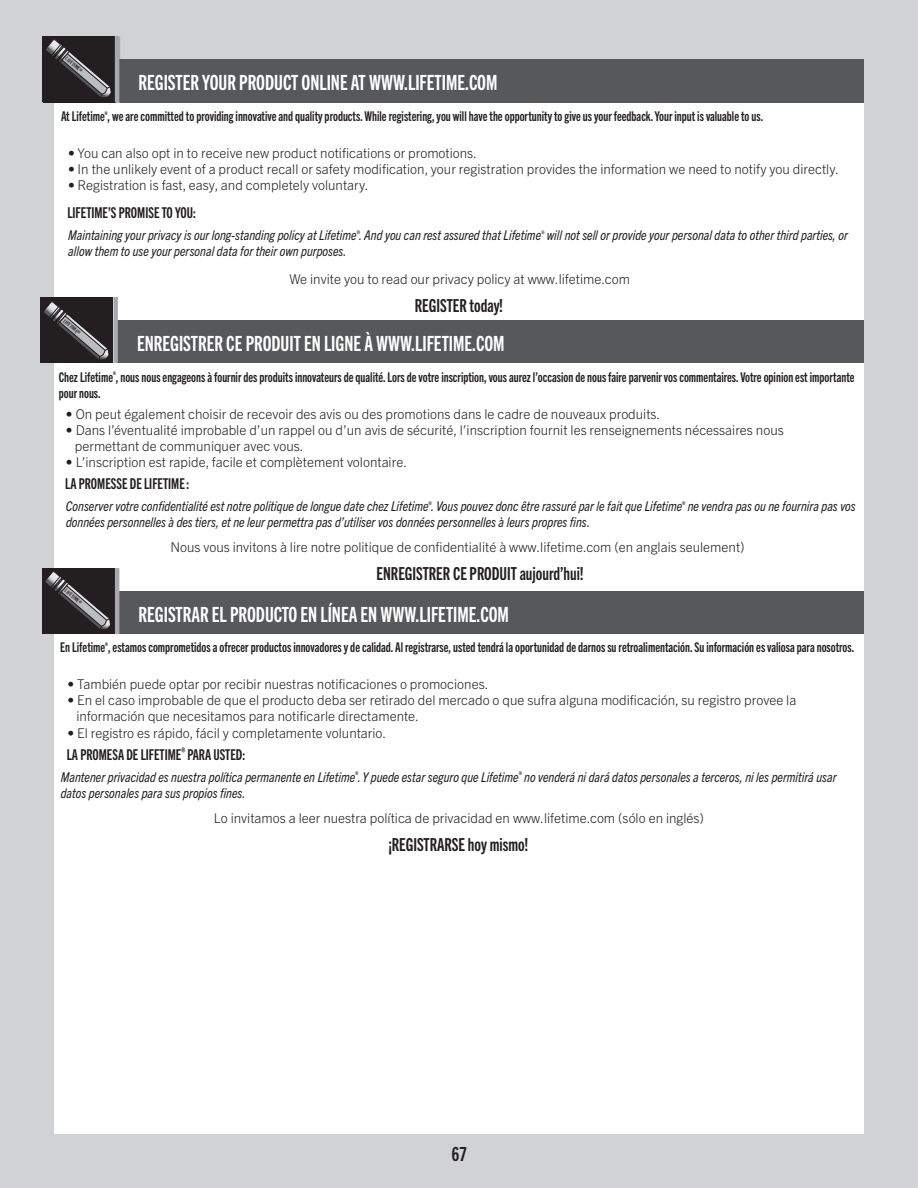
<style>
.page{position:relative;width:918px;height:1188px;background:#d1d2d4}
.page>*{position:absolute;margin:0;border:0;box-sizing:border-box;transform-origin:0 0}
.t1{font:21px "Trade Gothic Next LT Pro Bd Cm";color:#fff}
.t2{font:19.5px "Trade Gothic Next LT Pro Bd Cm";color:#231f20}
.t3{font:18px "Trade Gothic Next LT Pro Bd Cm";color:#231f20}
.t4{font:15px "Trade Gothic Next LT Pro Bd Cm";color:#231f20}
.t5{font:300 13.5px/16.2px "Trade Gothic Next LT Pro";color:#231f20}
.t6{font:italic condensed 13.5px/16.2px "Trade Gothic Next LT Pro";color:#231f20}
.t7{font:13.5px/16.2px "Trade Gothic Next LT Pro Bd Cm";color:#231f20}
.t8{font:5.4px "Trade Gothic LT Bold Cond Twenty";color:#231f20}
</style>
<div class="page">
<div style="left:54px;top:69px;width:810px;height:1065px;background:#fff"></div>
<div style="left:120px;top:60px;width:744px;height:43px;background:#57585a"></div>
<hr style="left:116px;top:37px;width:4px;height:66px;background:#a8a9ad">
<div style="left:119px;top:59px;width:745px;height:43px;background:#57585a"></div>
<div style="left:42px;top:36px;width:73px;height:66px;background:#231f20"></div>
<hr style="left:115px;top:36px;width:4px;height:66px;background:#a8a9ad">
<div style="left:119px;top:591px;width:745px;height:43px;background:#57585a"></div>
<div style="left:42px;top:568px;width:73px;height:66px;background:#231f20"></div>
<hr style="left:115px;top:568px;width:4px;height:66px;background:#a8a9ad">
<div style="left:118px;top:320px;width:746px;height:43px;background:#57585a"></div>
<div style="left:40px;top:297px;width:73px;height:66px;background:#231f20"></div>
<div style="left:113px;top:297px;width:5px;height:66px;background:#a8a9ad"></div>
<svg style="left:46px;top:39px;width:65px;height:58px"></svg>
<svg style="left:44px;top:301px;width:65px;height:59px"></svg>
<svg style="left:45px;top:571px;width:66px;height:58px"></svg>
<p class="t8" style="left:68px;top:55px;width:22px;rotate:41deg">LIFETIME<sup>®</sup></p>
<h1 class="t1" style="left:139px;top:75px;width:360px">REGISTER YOUR PRODUCT ONLINE AT WWW.LIFETIME.COM</h1>
<p class="t7" style="left:61px;top:109px;width:704px">At Lifetime<sup>®</sup>, we are committed to providing innovative and quality products. While registering, you will have the opportunity to give us your feedback. Your input is valuable to us.</p>
<p class="t5" style="left:68px;top:146px;width:410px">• You can also opt in to receive new product notifications or promotions.</p>
<p class="t5" style="left:68px;top:163px;width:772px">• In the unlikely event of a product recall or safety modification, your registration provides the information we need to notify you directly.</p>
<p class="t5" style="left:68px;top:179px;width:302px">• Registration is fast, easy, and completely voluntary.</p>
<p class="t6" style="left:68px;top:228px;width:781px">Maintaining your privacy is our long-standing policy at Lifetime<sup>®</sup>. And you can rest assured that Lifetime<sup>®</sup> will not sell or provide your personal data to other third parties, or allow them to use your personal data for their own purposes.</p>
<p class="t4" style="left:67px;top:208px;width:130px">LIFETIME’S PROMISE TO YOU:</p>
<p class="t8" style="left:66px;top:318px;width:22px;rotate:41deg">LIFETIME<sup>®</sup></p>
<p class="t5" style="left:289px;top:273px;width:342px">We invite you to read our privacy policy at www.lifetime.com</p>
<h3 class="t3" style="left:415px;top:299px;width:90px">REGISTER today!</h3>
<h1 class="t1" style="left:137px;top:336px;width:369px">ENREGISTRER CE PRODUIT EN LIGNE À WWW.LIFETIME.COM</h1>
<p class="t7" style="left:59px;top:370px;width:797px">Chez Lifetime<sup>®</sup>, nous nous engageons à fournir des produits innovateurs de qualité. Lors de votre inscription, vous aurez l’occasion de nous faire parvenir vos commentaires. Votre opinion est importante pour nous.</p>
<p class="t5" style="left:66px;top:407px;width:596px">• On peut également choisir de recevoir des avis ou des promotions dans le cadre de nouveaux produits.</p>
<p class="t5" style="left:75px;top:423px;width:710px;text-indent:-9px">• Dans l’éventualité improbable d’un rappel ou d’un avis de sécurité, l’inscription fournit les renseignements nécessaires nous permettant de communiquer avec vous.</p>
<p class="t5" style="left:66px;top:456px;width:343px">• L’inscription est rapide, facile et complètement volontaire.</p>
<p class="t6" style="left:66px;top:499px;width:791px">Conserver votre confidentialité est notre politique de longue date chez Lifetime<sup>®</sup>. Vous pouvez donc être rassuré par le fait que Lifetime<sup>®</sup> ne vendra pas ou ne fournira pas vos données personnelles à des tiers, et ne leur permettra pas d’utiliser vos données personnelles à leurs propres fins.</p>
<p class="t4" style="left:65px;top:479px;width:125px">LA PROMESSE DE LIFETIME :</p>
<p class="t8" style="left:68px;top:587px;width:22px;rotate:41deg">LIFETIME<sup>®</sup></p>
<p class="t5" style="left:170px;top:541px;width:576px">Nous vous invitons à lire notre politique de confidentialité à www.lifetime.com (en anglais seulement)</p>
<h3 class="t3" style="left:377px;top:567px;width:208px">ENREGISTRER CE PRODUIT aujourd’hui!</h3>
<h1 class="t1" style="left:139px;top:608px;width:372px">REGISTRAR EL PRODUCTO EN LÍNEA EN WWW.LIFETIME.COM</h1>
<p class="t7" style="left:60px;top:640px;width:796px">En Lifetime<sup>®</sup>, estamos comprometidos a ofrecer productos innovadores y de calidad. Al registrarse, usted tendrá la oportunidad de darnos su retroalimentación. Su información es valiosa para nosotros.</p>
<p class="t5" style="left:67px;top:677px;width:422px">• También puede optar por recibir nuestras notificaciones o promociones.</p>
<p class="t5" style="left:76px;top:694px;width:721px;text-indent:-9px">• En el caso improbable de que el producto deba ser retirado del mercado o que sufra alguna modificación, su registro provee la información que necesitamos para notificarle directamente.</p>
<p class="t5" style="left:67px;top:726px;width:320px">• El registro es rápido, fácil y completamente voluntario.</p>
<p class="t6" style="left:61px;top:769px;width:777px">Mantener privacidad es nuestra política permanente en Lifetime<sup>®</sup>. Y puede estar seguro que Lifetime<sup>®</sup> no venderá ni dará datos personales a terceros, ni les permitirá usar datos personales para sus propios fines.</p>
<p class="t4" style="left:67px;top:749px;width:180px">LA PROMESA DE LIFETIME<sup>®</sup> PARA USTED:</p>
<p class="t5" style="left:214px;top:811px;width:492px">Lo invitamos a leer nuestra política de privacidad en www.lifetime.com (sólo en inglés)</p>
<h3 class="t3" style="left:388px;top:838px;width:141px">¡REGISTRARSE hoy mismo!</h3>
<h2 class="t2" style="left:452px;top:1147px;width:16px">67</h2>
</div>
